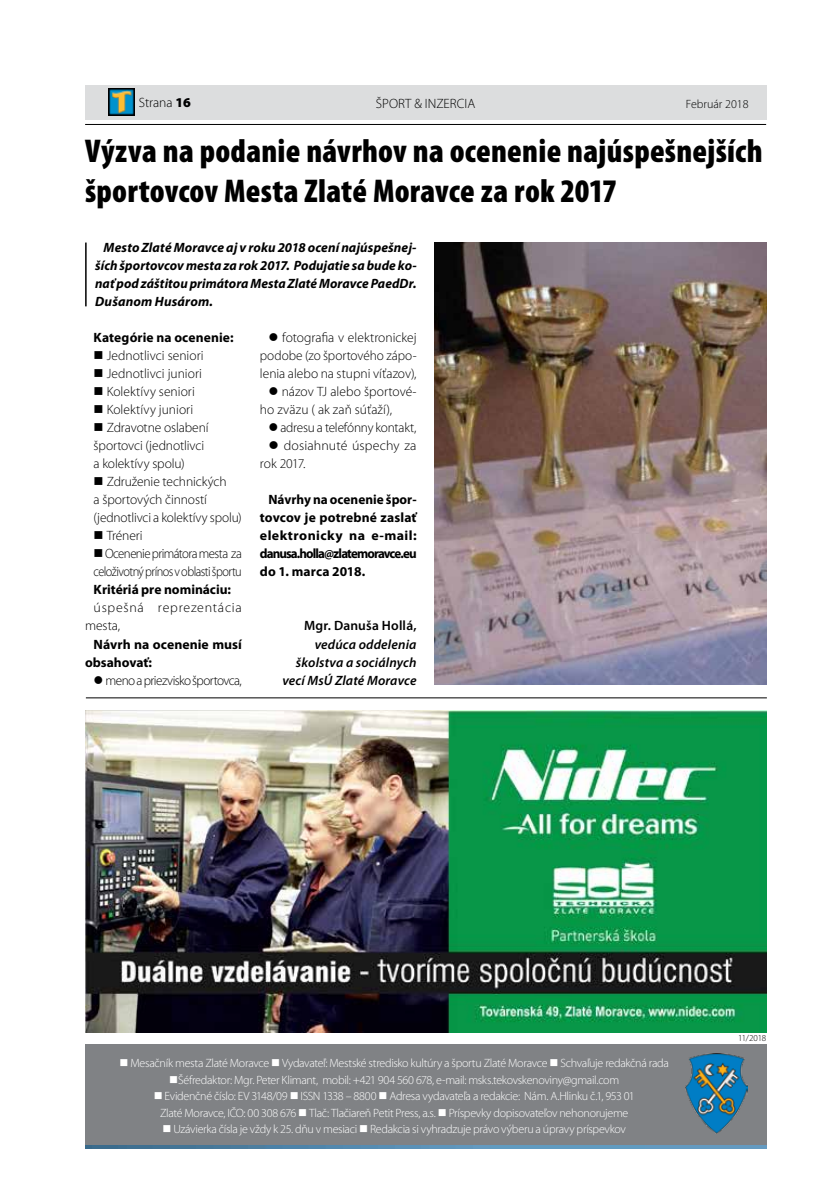
<style>
.page{position:relative;width:830px;height:1200px;background:#fff}
.page>*{position:absolute;margin:0;border:0;box-sizing:border-box;transform-origin:0 0}
.t1{font:900 condensed 33px/39.6px "Mini Pro";letter-spacing:.01em;color:#000}
.t2{font:300 13.5px/18px "Mini Pro";letter-spacing:-.005em;color:#000}
.t3{font:700 13.5px/18px "Mini Pro";color:#000}
.t4{font:italic 700 13.5px/18px "Mini Pro";letter-spacing:.005em;color:#000;text-align:justify}
.t5{font:300 13.5px/18px "Mini Pro";letter-spacing:-.04em;color:#000;scale:.95 1}
.t6{font:italic 600 13.5px/18px "Mini Pro";letter-spacing:.01em;color:#000;text-align:right}
.t7{font:300 13.5px/18px "Mini Pro";letter-spacing:.05em;color:#000}
.t8{font:300 13.5px "Mini Pro";letter-spacing:-.04em;color:#000}
.t9{font:600 13.5px "Mini Pro";letter-spacing:.015em;color:#000}
.t10{font:300 12px/16.5px "Mini Pro";letter-spacing:-.025em;color:#fff;text-align:center}
.t11{font:300 12px "Mini Pro";color:#000}
.t12{font:300 9px "Mini Pro";letter-spacing:-.035em;color:#000}
.s1{font-weight:900}
</style>
<div class="page">
<img style="left:85px;top:1144px;width:680px;height:4px">
<div style="left:85px;top:85px;width:680px;height:34px;background:#dcddde"></div>
<hr style="left:85px;top:124px;width:680px;height:1px;background:#000">
<img style="left:108px;top:89px;width:27px;height:26px">
<div style="left:85px;top:1044px;width:680px;height:100px;background:#808285"></div>
<img style="left:685px;top:1053px;width:62px;height:79px">
<img style="left:85px;top:710px;width:680px;height:322px">
<img style="left:434px;top:242px;width:331px;height:442px">
<hr style="left:85px;top:242px;width:2px;height:64px;background:#000">
<hr style="left:86px;top:697px;width:680px;height:1px;background:#000">
<p class="t2" style="left:139px;top:93px;width:54px">Strana <span class="s1">16</span></p>
<p class="t2" style="left:376px;top:95px;width:101px">ŠPORT &amp; INZERCIA</p>
<p class="t11" style="left:685px;top:97px;width:64px">Február 2018</p>
<h1 class="t1" style="left:85px;top:132px;width:678px">Výzva na podanie návrhov na ocenenie najúspešnejších športovcov Mesta Zlaté Moravce za rok 2017</h1>
<p class="t4" style="left:95px;top:239px;width:323px;text-indent:9px">Mesto Zlaté Moravce aj v roku 2018 ocení najúspešnej&shy;ších športovcov mesta za rok 2017. Podujatie sa bude ko&shy;nať pod záštitou primátora Mesta Zlaté Moravce PaedDr.<br>Dušanom Husárom.</p>
<p class="t3" style="left:94px;top:329px;width:141px">Kategórie na ocenenie:</p>
<p class="t2" style="left:94px;top:347px;width:111px">■ Jednotlivci seniori</p>
<p class="t2" style="left:94px;top:365px;width:110px">■ Jednotlivci juniori</p>
<p class="t2" style="left:94px;top:383px;width:103px">■ Kolektívy seniori</p>
<p class="t2" style="left:94px;top:401px;width:101px">■ Kolektívy juniori</p>
<p class="t2" style="left:94px;top:419px;width:116px">■ Zdravotne oslabení športovci (jednotlivci a kolektívy spolu)</p>
<p class="t2" style="left:94px;top:473px;width:150px">■ Združenie technických<br>a športových činností (jednotlivci a kolektívy spolu)</p>
<p class="t2" style="left:94px;top:527px;width:50px">■ Tréneri</p>
<p class="t5" style="left:94px;top:545px;width:157px">■ Ocenenie primátora mesta za celoživotný prínos voblasti športu</p>
<p class="t3" style="left:94px;top:581px;width:139px">Kritériá pre nomináciu:</p>
<p class="t7" style="left:85px;top:599px;width:158px;text-indent:9px">úspešná reprezentácia mesta,</p>
<p class="t3" style="left:85px;top:635px;width:158px;text-indent:9px">Návrh na ocenenie musí obsahovať:</p>
<p class="t8" style="left:94px;top:672px;width:150px">● meno apriezvisko športovca,</p>
<p class="t2" style="left:260px;top:329px;width:158px;text-align:justify;text-indent:9px">● fotografia v elektronickej podobe (zo športového zápo&shy;lenia alebo na stupni víťazov),</p>
<p class="t2" style="left:260px;top:383px;width:158px;text-indent:8px">● názov TJ alebo športové&shy;ho zväzu ( ak zaň súťaží),</p>
<p class="t2" style="left:268px;top:419px;width:150px">● adresu a telefónny kontakt,</p>
<p class="t2" style="left:260px;top:437px;width:158px;text-indent:9px">● dosiahnuté úspechy za rok 2017.</p>
<p class="t3" style="left:260px;top:491px;width:158px;text-align:justify;text-indent:9px">Návrhy na ocenenie špor&shy;tovcov je potrebné zaslať elektronicky na e-mail: danusa.holla@zlatemoravce.eu do 1. marca 2018.</p>
<p class="t9" style="left:304px;top:618px;width:114px">Mgr. Danuša Hollá,</p>
<p class="t6" style="left:282px;top:635px;width:136px">vedúca oddelenia školstva a sociálnych vecí MsÚ Zlaté Moravce</p>
<p class="t10" style="left:119px;top:1054px;width:550px">■ Mesačník mesta Zlaté Moravce ■ Vydavateľ: Mestské stredisko kultúry a športu Zlaté Moravce ■ Schvaľuje redakčná rada</p>
<p class="t10" style="left:169px;top:1071px;width:451px">■Šéfredaktor: Mgr. Peter Klimant, mobil: +421 904 560 678, e-mail: msks.tekovskenoviny@gmail.com</p>
<p class="t10" style="left:154px;top:1087px;width:482px">■ Evidenčné číslo: EV 3148/09 ■ ISSN 1338 – 8800 ■ Adresa vydavateľa a redakcie: Nám. A.Hlinku č.1, 953 01<br>Zlaté Moravce, IČO: 00 308 676 ■ Tlač: Tlačiareň Petit Press, a.s. ■ Príspevky dopisovateľov nehonorujeme</p>
<p class="t10" style="left:162px;top:1120px;width:464px">■ Uzávierka čísla je vždy k 25. dňu v mesiaci ■ Redakcia si vyhradzuje právo výberu a úpravy príspevkov</p>
<p class="t12" style="left:737px;top:1033px;width:30px">11/2018</p>
</div>
